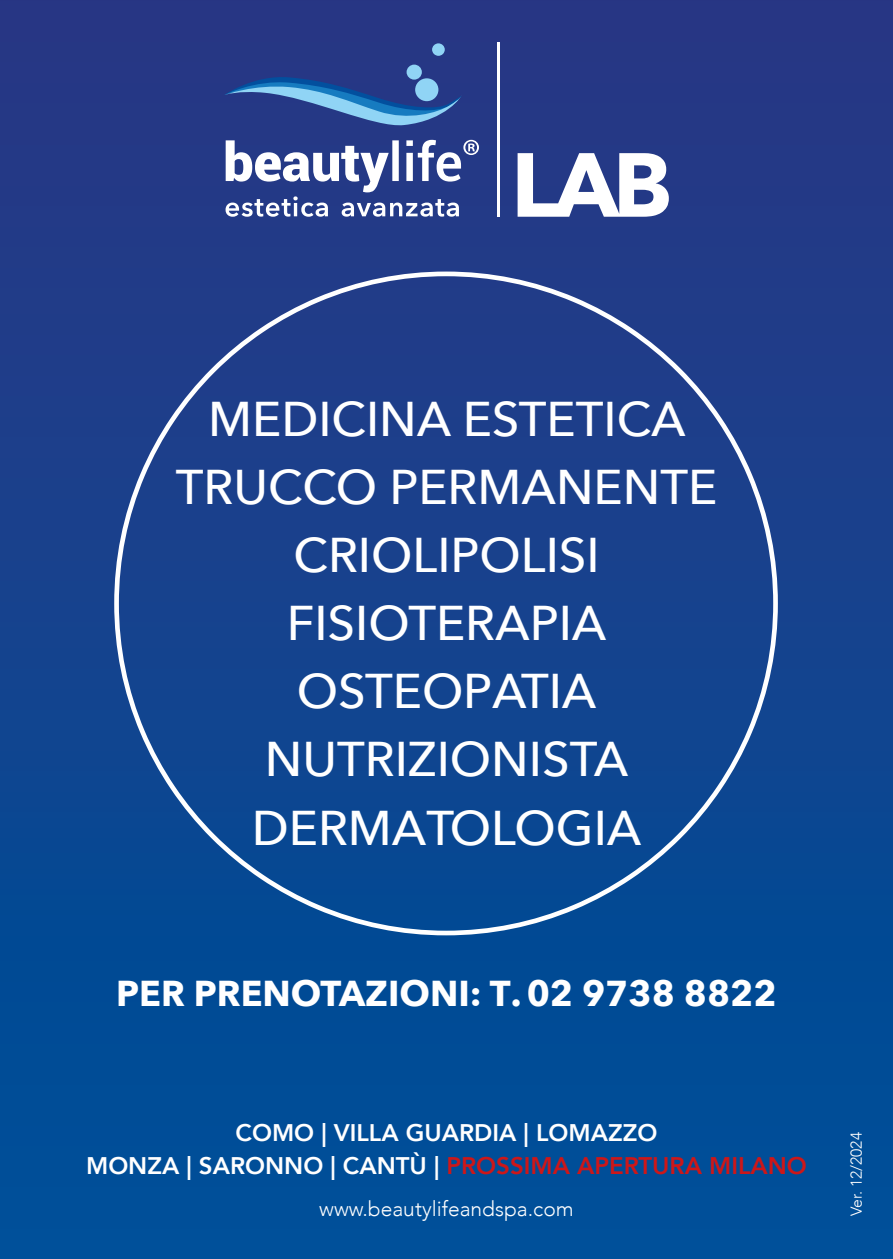
<style>
.page{position:relative;width:893px;height:1259px;background:#fff}
.page>*{position:absolute;margin:0;border:0;box-sizing:border-box;transform-origin:0 0}
.t1{font:500 48.6px/68.1px "Avenir Next";color:#fff;text-align:center}
.t2{font:700 36px "Avenir Next";color:#fff}
.t3{font:800 24px/33px "Avenir";color:#fff;text-align:center}
.t4{font:300 21px "Avenir";color:#fff}
.t5{font:300 15.9px "Avenir";color:#fff}
.s1{color:#cd1719}
</style>
<div class="page">
<div style="left:0;top:0;width:893px;height:1259px;background:linear-gradient(to bottom,#2b3583,#00509a)"></div>
<svg style="left:224px;top:74px;width:238px;height:54px;background:#32589e"></svg>
<div style="left:407px;top:65px;width:15px;height:15px;background:#90d4f5;border-radius:50%"></div>
<div style="left:415px;top:78px;width:23px;height:23px;background:#90d4f5;border-radius:50%"></div>
<div style="left:432px;top:43px;width:13px;height:13px;background:#90d4f5;border-radius:50%"></div>
<svg style="left:226px;top:140px;width:253px;height:77px"></svg>
<hr style="left:497px;top:43px;width:2px;height:174px;background:#fff">
<svg style="left:518px;top:153px;width:151px;height:64px"></svg>
<svg style="left:114px;top:271px;width:664px;height:664px;background:#19468f"></svg>
<p class="t1" style="left:176px;top:383px;width:543px">MEDICINA ESTETICA<br>TRUCCO PERMANENTE<br>CRIOLIPOLISI<br>FISIOTERAPIA<br>OSTEOPATIA<br>NUTRIZIONISTA<br>DERMATOLOGIA</p>
<p class="t2" style="left:116px;top:962px;width:662px">PER PRENOTAZIONI: T. 02 9738 8822</p>
<p class="t3" style="left:86px;top:1116px;width:722px">COMO | VILLA GUARDIA | LOMAZZO<br>MONZA | SARONNO | CANTÙ | <span class="s1">PROSSIMA APERTURA MILANO</span></p>
<p class="t4" style="left:319px;top:1196px;width:256px">www.beautylifeandspa.com</p>
<p class="t5" style="left:847px;top:1216px;width:86px;rotate:-90deg">Ver. 12/2024</p>
</div>
